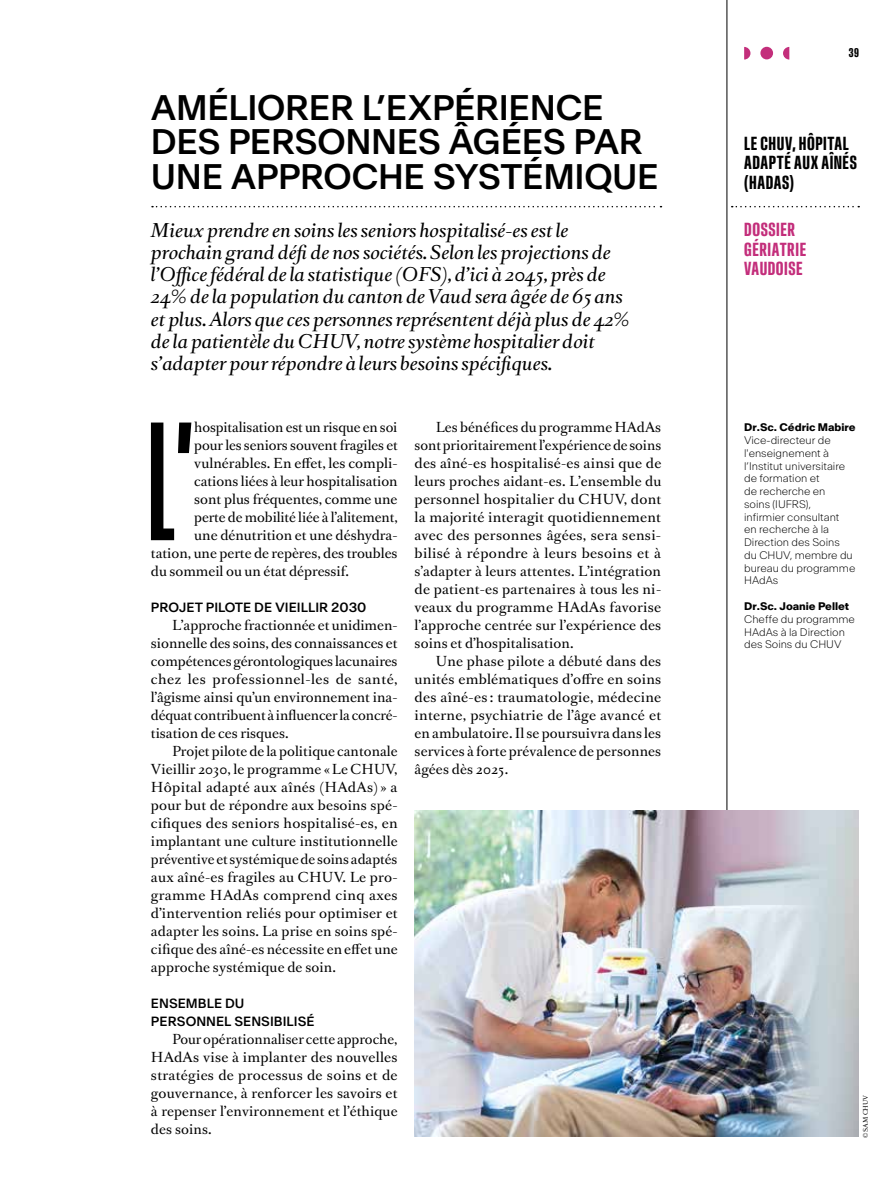
<style>
.page{position:relative;width:893px;height:1191px;background:#fff}
.page>*{position:absolute;margin:0;border:0;box-sizing:border-box;transform-origin:0 0}
.t1{font:160.05px "Antarctica Beta U Cn Mdium";color:#000}
.t2{font:500 33.9px/34.5px "Antarctica Beta";letter-spacing:-.015em;color:#000}
.t3{font:italic 18px/22.2px "Romain BP Text";color:#000}
.t4{font:18px/19.5px "Antarctica Beta VAR";letter-spacing:.035em;color:#000}
.t5{font:18px/19.5px "Antarctica Beta VAR";letter-spacing:.03em;color:#c32e7b}
.t6{font:13.05px/18px "Romain BP Text";color:#000;text-align:justify}
.t7{font:500 12.75px/18px "Antarctica Beta";color:#000}
.t8{font:12px "Antarctica Beta VAR";color:#000}
.t9{font:200 10.5px/12.8px "Antarctica Beta";color:#000}
.t10{font:700 10.5px "Antarctica Beta";color:#000}
.t11{font:6px "Romain BP Text";letter-spacing:-.01em;color:#000}
</style>
<div class="page">
<svg style="left:732px;top:206px;width:127px;height:1px"></svg>
<svg style="left:152px;top:206px;width:509px;height:1px"></svg>
<hr style="left:727px;top:0;width:1px;height:1137px;background:#000">
<div style="left:760px;top:47px;width:13px;height:12px;background:#c32e7b;border-radius:50%"></div>
<svg style="left:744px;top:47px;width:6px;height:13px"></svg>
<svg style="left:783px;top:47px;width:6px;height:13px"></svg>
<img style="left:415px;top:810px;width:444px;height:327px">
<h2 class="t2" style="left:151px;top:89px;width:510px">AMÉLIORER L’EXPÉRIENCE<br>DES PERSONNES ÂGÉES PAR<br>UNE APPROCHE SYSTÉMIQUE</h2>
<p class="t3" style="left:151px;top:218px;width:480px">Mieux prendre en soins les seniors hospitalisé-es est le prochain grand défi de nos sociétés. Selon les projections de l’Office fédéral de la statistique (OFS), d’ici à 2045, près de 24% de la population du canton de Vaud sera âgée de 65 ans et plus. Alors que ces personnes représentent déjà plus de 42% de la patientèle du CHUV, notre système hospitalier doit s’adapter pour répondre à leurs besoins spécifiques.</p>
<h1 class="t1" style="left:149px;top:387px;width:45px">L’</h1>
<p class="t6" style="left:194px;top:417px;width:205px">hospitalisation est un risque en soi</p>
<p class="t6" style="left:194px;top:435px;width:205px">pour les seniors souvent fragiles et</p>
<p class="t6" style="left:194px;top:453px;width:205px">vulnérables. En effet, les compli-</p>
<p class="t6" style="left:194px;top:471px;width:205px">cations liées à leur hospitalisation</p>
<p class="t6" style="left:194px;top:489px;width:205px">sont plus fréquentes, comme une</p>
<p class="t6" style="left:194px;top:507px;width:205px">perte de mobilité liée à l’alitement,</p>
<p class="t6" style="left:194px;top:525px;width:205px">une dénutrition et une déshydra-</p>
<p class="t6" style="left:151px;top:543px;width:248px">tation, une perte de repères, des troubles</p>
<p class="t6" style="left:151px;top:561px;width:199px">du sommeil ou un état dépressif.</p>
<p class="t7" style="left:151px;top:598px;width:217px">PROJET PILOTE DE VIEILLIR 2030</p>
<p class="t6" style="left:151px;top:615px;width:248px;text-indent:21px">L’approche fractionnée et unidimen&shy;sionnelle des soins, des connaissances et compétences gérontologiques lacunaires chez les professionnel-les de santé, l’âgisme ainsi qu’un environnement ina&shy;déquat contribuent à influencer la concré&shy;tisation de ces risques.</p>
<p class="t6" style="left:151px;top:741px;width:248px;text-indent:21px">Projet pilote de la politique cantonale Vieillir 2030, le programme «Le CHUV, Hôpital adapté aux aînés (HAdAs) » a pour but de répondre aux besoins spé&shy;cifiques des seniors hospitalisé-es, en implantant une culture institutionnelle préventive et systémique de soins adaptés aux aîné-es fragiles au CHUV. Le pro&shy;gramme HAdAs comprend cinq axes d’intervention reliés pour optimiser et adapter les soins. La prise en soins spé&shy;cifique des aîné-es nécessite en effet une approche systémique de soin.</p>
<p class="t7" style="left:151px;top:994px;width:165px">ENSEMBLE DU<br>PERSONNEL SENSIBILISÉ</p>
<p class="t6" style="left:151px;top:1029px;width:248px;text-indent:21px">Pour opérationnaliser cette approche, HAdAs vise à implanter des nouvelles stratégies de processus de soins et de gouvernance, à renforcer les savoirs et à repenser l’environnement et l’éthique des soins.</p>
<p class="t6" style="left:415px;top:417px;width:248px;text-indent:21px">Les bénéfices du programme HAdAs sont prioritairement l’expérience de soins des aîné-es hospitalisé-es ainsi que de leurs proches aidant-es. L’ensemble du personnel hospitalier du CHUV, dont la majorité interagit quotidiennement avec des personnes âgées, sera sensi&shy;bilisé à répondre à leurs besoins et à s’adapter à leurs attentes. L’intégration de patient-es partenaires à tous les ni&shy;veaux du programme HAdAs favorise l’approche centrée sur l’expérience des soins et d’hospitalisation.</p>
<p class="t6" style="left:415px;top:651px;width:248px;text-indent:21px">Une phase pilote a débuté dans des unités emblématiques d’offre en soins des aîné-es : traumatologie, médecine interne, psychiatrie de l’âge avancé et en ambulatoire. Il se poursuivra dans les services à forte prévalence de personnes âgées dès 2025.</p>
<p class="t8" style="left:849px;top:45px;width:12px">39</p>
<h3 class="t4" style="left:744px;top:133px;width:114px">LE CHUV, HÔPITAL<br>ADAPTÉ AUX AÎNÉS (HADAS)</h3>
<h3 class="t5" style="left:744px;top:219px;width:64px">DOSSIER<br>GÉRIATRIE<br>VAUDOISE</h3>
<p class="t10" style="left:744px;top:421px;width:113px">Dr.Sc. Cédric Mabire</p>
<p class="t9" style="left:744px;top:433px;width:113px">Vice-directeur de l'enseignement à l’Institut universitaire de formation et<br>de recherche en<br>soins (IUFRS),<br>infirmier consultant<br>en recherche à la<br>Direction des Soins<br>du CHUV, membre du bureau du programme<br>HAdAs</p>
<p class="t10" style="left:744px;top:599px;width:107px">Dr.Sc. Joanie Pellet</p>
<p class="t9" style="left:744px;top:612px;width:112px">Cheffe du programme<br>HAdAs à la Direction des Soins du CHUV</p>
<p class="t11" style="left:860px;top:1138px;width:45px;rotate:-90deg">© SAM CHUV</p>
</div>
